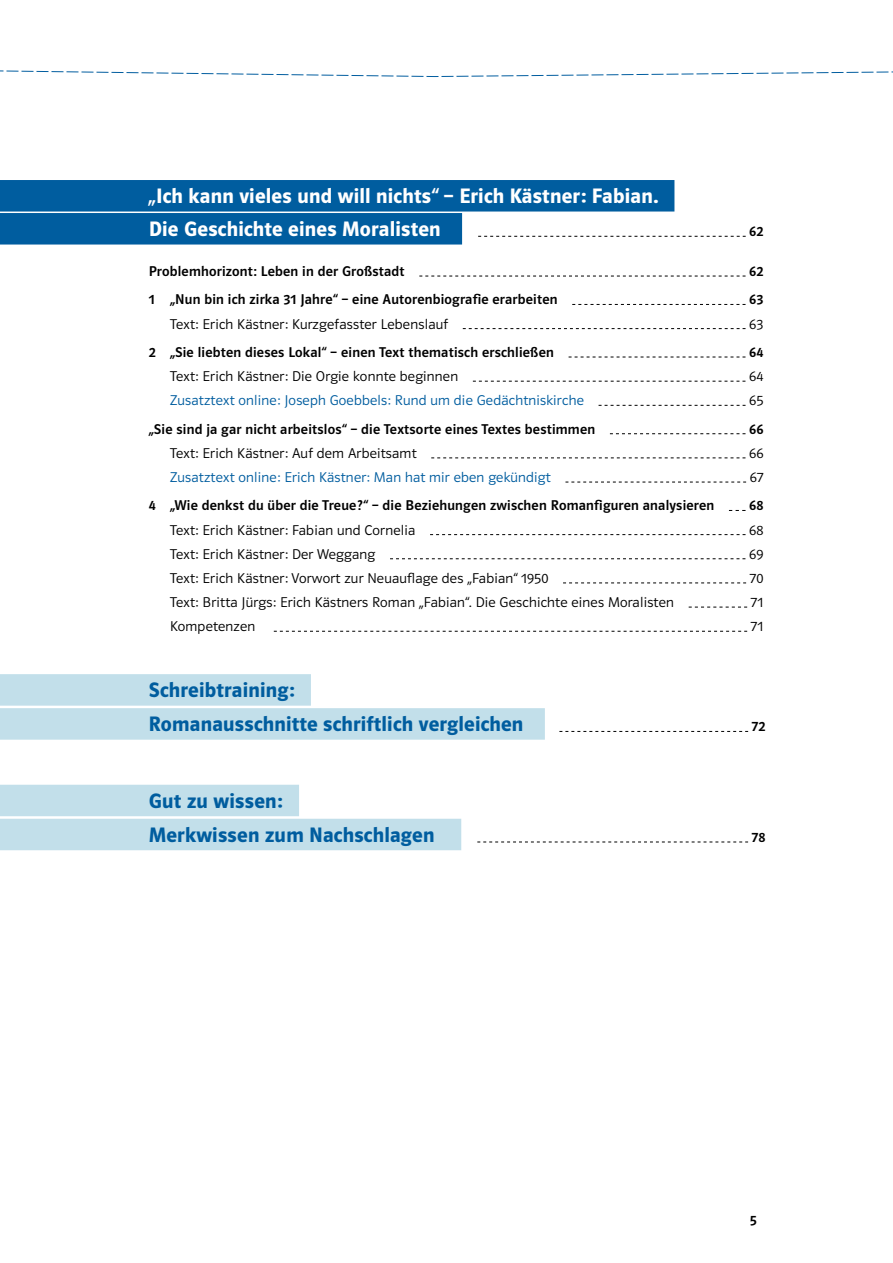
<style>
.page{position:relative;width:893px;height:1263px;background:#fff}
.page>*{position:absolute;margin:0;border:0;box-sizing:border-box;transform-origin:0 0}
.t1{font:21px/34px "Polo ST11 K Hfett";letter-spacing:.01em;color:#005d9f}
.t2{font:21px/33px "Polo ST11 K Hfett";letter-spacing:.01em;color:#fff}
.t3{font:14.25px "Polo ST11 K Leicht";letter-spacing:.015em;color:#000}
.t4{font:14.25px "Polo ST11 K Krftg";letter-spacing:.015em;color:#000}
.t5{font:14.25px "Polo ST11 K Leicht";letter-spacing:.015em;color:#005d9f}
</style>
<div class="page">
<svg style="left:0;top:70px;width:893px;height:7px"></svg>
<div style="left:0;top:180px;width:674px;height:32px;background:#005d9f"></div>
<div style="left:0;top:213px;width:462px;height:32px;background:#005d9f"></div>
<svg style="left:478px;top:236px;width:268px;height:1px"></svg>
<svg style="left:419px;top:276px;width:326px;height:1px"></svg>
<svg style="left:572px;top:304px;width:173px;height:1px"></svg>
<svg style="left:463px;top:328px;width:282px;height:1px"></svg>
<svg style="left:569px;top:357px;width:176px;height:1px"></svg>
<svg style="left:473px;top:381px;width:272px;height:1px"></svg>
<svg style="left:599px;top:405px;width:146px;height:1px"></svg>
<svg style="left:610px;top:433px;width:135px;height:1px"></svg>
<svg style="left:431px;top:457px;width:314px;height:1px"></svg>
<svg style="left:565px;top:482px;width:181px;height:1px"></svg>
<svg style="left:430px;top:534px;width:315px;height:1px"></svg>
<svg style="left:390px;top:558px;width:355px;height:1px"></svg>
<svg style="left:563px;top:582px;width:183px;height:1px"></svg>
<svg style="left:689px;top:607px;width:58px;height:1px"></svg>
<svg style="left:274px;top:631px;width:473px;height:1px"></svg>
<div style="left:0;top:674px;width:311px;height:32px;background:#c2dfea"></div>
<div style="left:0;top:708px;width:545px;height:32px;background:#c2dfea"></div>
<svg style="left:559px;top:731px;width:189px;height:1px"></svg>
<div style="left:0;top:785px;width:299px;height:31px;background:#c2dfea"></div>
<div style="left:0;top:819px;width:461px;height:31px;background:#c2dfea"></div>
<svg style="left:477px;top:842px;width:271px;height:1px"></svg>
<h1 class="t2" style="left:149px;top:180px;width:511px">„Ich kann vieles und will nichts“ – Erich Kästner: Fabian.<br>Die Geschichte eines Moralisten</h1>
<p class="t4" style="left:749px;top:224px;width:15px">62</p>
<p class="t4" style="left:149px;top:263px;width:257px">Problemhorizont: Leben in der Großstadt</p>
<p class="t4" style="left:749px;top:263px;width:16px">62</p>
<p class="t4" style="left:149px;top:292px;width:410px">1 „Nun bin ich zirka 31 Jahre“ – eine Autorenbiografie erarbeiten</p>
<p class="t4" style="left:749px;top:292px;width:16px">63</p>
<p class="t3" style="left:170px;top:316px;width:280px">Text: Erich Kästner: Kurzgefasster Lebenslauf</p>
<p class="t3" style="left:749px;top:316px;width:16px">63</p>
<p class="t4" style="left:149px;top:344px;width:407px">2 „Sie liebten dieses Lokal“ – einen Text thematisch erschließen</p>
<p class="t4" style="left:749px;top:344px;width:16px">64</p>
<p class="t3" style="left:170px;top:369px;width:290px">Text: Erich Kästner: Die Orgie konnte beginnen</p>
<p class="t3" style="left:749px;top:369px;width:16px">64</p>
<p class="t5" style="left:170px;top:393px;width:415px">Zusatztext online: Joseph Goebbels: Rund um die Gedächtniskirche</p>
<p class="t3" style="left:749px;top:393px;width:16px">65</p>
<p class="t4" style="left:149px;top:421px;width:448px">„Sie sind ja gar nicht arbeitslos“ – die Textsorte eines Textes bestimmen</p>
<p class="t4" style="left:749px;top:421px;width:16px">66</p>
<p class="t3" style="left:170px;top:445px;width:248px">Text: Erich Kästner: Auf dem Arbeitsamt</p>
<p class="t3" style="left:749px;top:445px;width:16px">66</p>
<p class="t5" style="left:170px;top:469px;width:382px">Zusatztext online: Erich Kästner: Man hat mir eben gekündigt</p>
<p class="t3" style="left:750px;top:469px;width:15px">67</p>
<p class="t4" style="left:149px;top:498px;width:567px">4 „Wie denkst du über die Treue?“ – die Beziehungen zwischen Romanfiguren analysieren</p>
<p class="t4" style="left:749px;top:498px;width:16px">68</p>
<p class="t3" style="left:170px;top:522px;width:247px">Text: Erich Kästner: Fabian und Cornelia</p>
<p class="t3" style="left:749px;top:522px;width:16px">68</p>
<p class="t3" style="left:170px;top:546px;width:207px">Text: Erich Kästner: Der Weggang</p>
<p class="t3" style="left:749px;top:546px;width:16px">69</p>
<p class="t3" style="left:170px;top:570px;width:380px">Text: Erich Kästner: Vorwort zur Neuauflage des „Fabian“ 1950</p>
<p class="t3" style="left:749px;top:570px;width:15px">70</p>
<p class="t3" style="left:170px;top:594px;width:505px">Text: Britta Jürgs: Erich Kästners Roman „Fabian“. Die Geschichte eines Moralisten</p>
<p class="t3" style="left:751px;top:594px;width:14px">71</p>
<p class="t3" style="left:170px;top:619px;width:87px">Kompetenzen</p>
<p class="t3" style="left:750px;top:619px;width:14px">71</p>
<h1 class="t1" style="left:149px;top:673px;width:376px">Schreibtraining:<br>Romanausschnitte schriftlich vergleichen</h1>
<h1 class="t1" style="left:149px;top:784px;width:287px">Gut zu wissen:<br>Merkwissen zum Nachschlagen</h1>
<p class="t4" style="left:752px;top:719px;width:15px">72</p>
<p class="t4" style="left:752px;top:829px;width:15px">78</p>
<p class="t4" style="left:750px;top:1212px;width:8px">5</p>
</div>
